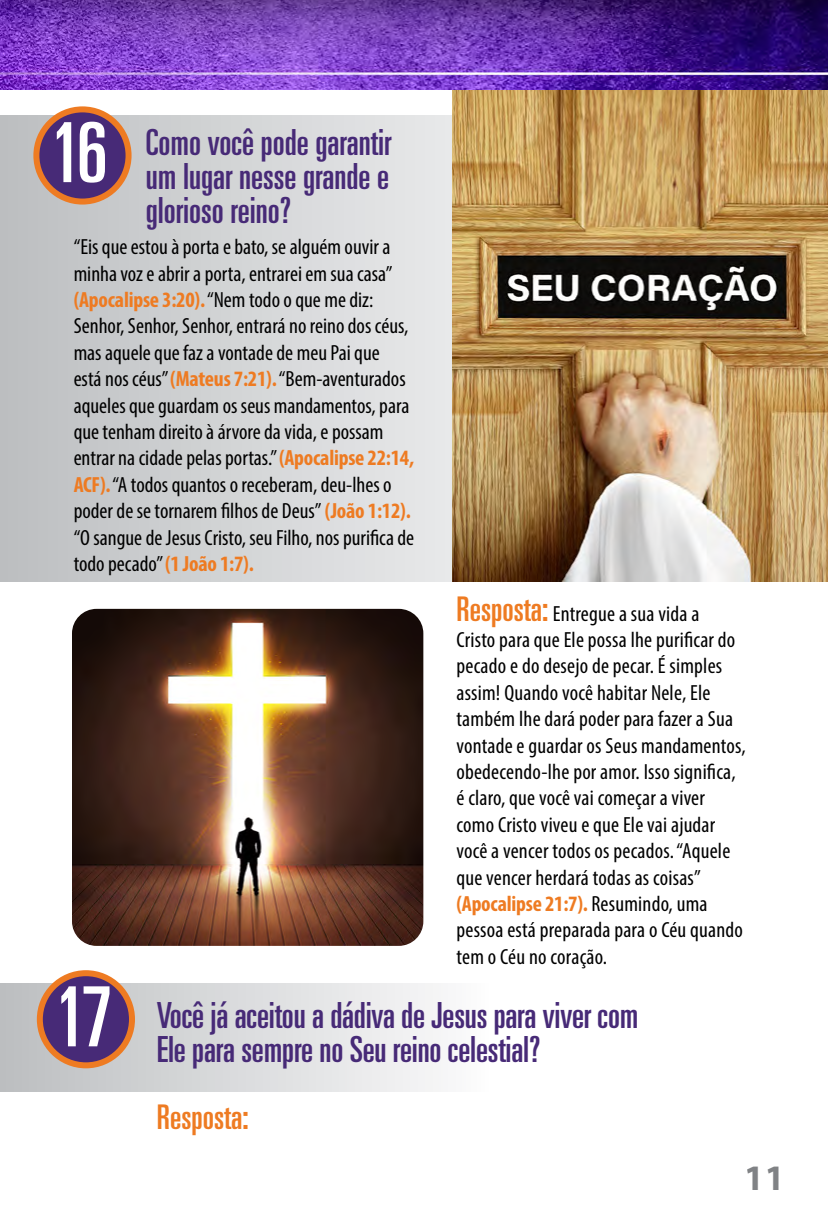
<style>
.page{position:relative;width:828px;height:1224px;background:#fff}
.page>*{position:absolute;margin:0;border:0;box-sizing:border-box;transform-origin:0 0}
.t1{font:ultra-condensed 83px "Univers";color:#fff}
.t2{font:ultra-condensed 36px/34px "Univers";letter-spacing:-.005em;color:#472a77}
.t3{font:700 36px "Myriad Pro";color:#808285}
.t4{font:ultra-condensed 34px "Univers";color:#ee7b22}
.t5{font:condensed 22px/26.4px "Myriad Pro";color:#000}
.s1{font-weight:700;color:#ee7b22}
.s2{font-family:"Univers";font-stretch:ultra-condensed;font-size:34px;color:#ee7b22}
</style>
<div class="page">
<svg style="left:0;top:115px;width:453px;height:467px;background:#d2d3d5"></svg>
<img style="left:453px;top:90px;width:375px;height:492px">
<img style="left:0;top:0;width:828px;height:90px">
<div style="left:0;top:984px;width:488px;height:108px;background:linear-gradient(to right,#bdbbb9,#fbfcfe)"></div>
<div style="left:40px;top:973px;width:92px;height:92px;background:#472a77;border-radius:50%"></div>
<div style="left:37px;top:970px;width:98px;height:98px;border:6px solid #ee7b22;border-radius:50%"></div>
<div style="left:36px;top:109px;width:93px;height:93px;background:#472a77;border-radius:50%"></div>
<div style="left:33px;top:106px;width:99px;height:99px;border:6px solid #ee7b22;border-radius:50%"></div>
<img style="left:72px;top:609px;width:351px;height:337px">
<h1 class="t1" style="left:50px;top:105px;width:59px">16</h1>
<h2 class="t2" style="left:146px;top:125px;width:247px;text-align:justify">Como você pode garantir um lugar nesse grande e glorioso reino?</h2>
<p class="t5" style="left:74px;top:233px;width:342px">“Eis que estou à porta e bato, se alguém ouvir a minha voz e abrir a porta, entrarei em sua casa” <span class="s1">(Apocalipse 3:20).</span> “Nem todo o que me diz:<br>Senhor, Senhor, Senhor, entrará no reino dos céus, mas aquele que faz a vontade de meu Pai que<br>está nos céus” <span class="s1">(Mateus 7:21).</span> “Bem-aventurados aqueles que guardam os seus mandamentos, para que tenham direito à árvore da vida, e possam entrar na cidade pelas portas.” <span class="s1">(Apocalipse 22:14, ACF).</span> “A todos quantos o receberam, deu-lhes o poder de se tornarem filhos de Deus” <span class="s1">(João 1:12). </span>“O sangue de Jesus Cristo, seu Filho, nos purifica de todo pecado” <span class="s1">(1 João 1:7).</span></p>
<p class="t5" style="left:456px;top:600px;width:291px"><span class="s2">Resposta:</span> Entregue a sua vida a<br>Cristo para que Ele possa lhe purificar do pecado e do desejo de pecar. É simples assim! Quando você habitar Nele, Ele também lhe dará poder para fazer a Sua vontade e guardar os Seus mandamentos, obedecendo-lhe por amor. Isso significa, é claro, que você vai começar a viver como Cristo viveu e que Ele vai ajudar você a vencer todos os pecados. “Aquele que vencer herdará todas as coisas” <span class="s1">(Apocalipse 21:7).</span> Resumindo, uma pessoa está preparada para o Céu quando tem o Céu no coração.</p>
<h1 class="t1" style="left:55px;top:970px;width:59px">17</h1>
<h2 class="t2" style="left:157px;top:998px;width:483px">Você já aceitou a dádiva de Jesus para viver com<br>Ele para sempre no Seu reino celestial?</h2>
<h3 class="t4" style="left:157px;top:1098px;width:93px">Resposta:</h3>
<h2 class="t3" style="left:745px;top:1155px;width:41px">11</h2>
</div>
